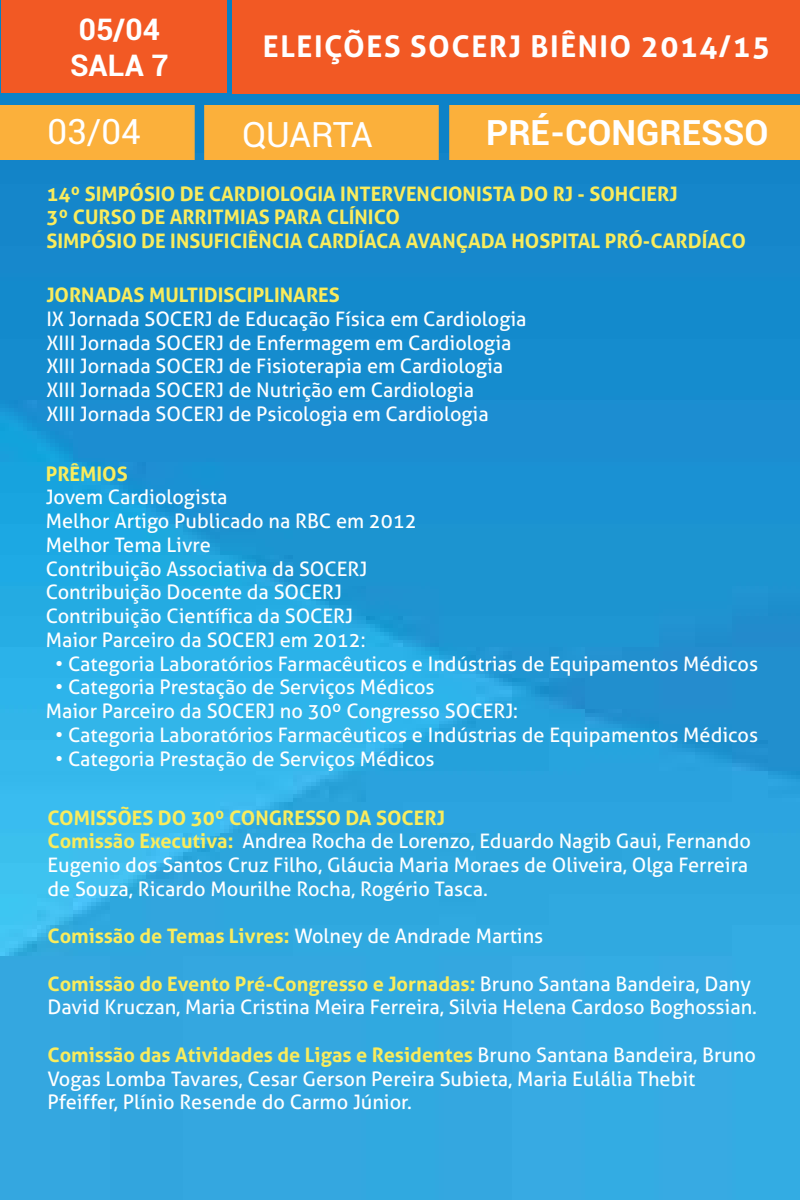
<style>
.page{position:relative;width:800px;height:1200px;background:#fff}
.page>*{position:absolute;margin:0;border:0;box-sizing:border-box;transform-origin:0 0}
.t1{font:700 35px "Roboto";color:#fff}
.t2{font:35px "Roboto";letter-spacing:-.005em;color:#fff}
.t3{font:700 30px "Aller";letter-spacing:.05em;color:#fff}
.t4{font:700 30px/36px "Roboto";color:#fff}
.t5{font:20px/23.8px "Aller";color:#fff}
.t6{font:700 20px/23.8px "Aller";color:#faec5c}
.s1{font-weight:700;color:#faec5c}
.s2{font-weight:400;color:#fff}
</style>
<div class="page">
<img style="left:0;top:0;width:800px;height:1200px">
<div style="left:232px;top:0;width:568px;height:93px;background:#f25924"></div>
<div style="left:2px;top:0;width:225px;height:92px;background:#f25924"></div>
<div style="left:1px;top:106px;width:192px;height:53px;background:#fbb03b"></div>
<div style="left:0;top:105px;width:195px;height:55px;border:2px solid #fbb03b"></div>
<div style="left:204px;top:105px;width:235px;height:55px;background:#fbb03b"></div>
<div style="left:450px;top:106px;width:349px;height:53px;background:#fbb03b"></div>
<div style="left:449px;top:105px;width:351px;height:55px;border:2px solid #fbb03b"></div>
<h2 class="t4" style="left:70px;top:11px;width:100px">05/04<br>SALA 7</h2>
<h2 class="t3" style="left:263px;top:28px;width:509px">ELEIÇÕES SOCERJ BIÊNIO 2014/15</h2>
<h1 class="t2" style="left:47px;top:107px;width:95px">03/04</h1>
<h1 class="t2" style="left:242px;top:110px;width:132px">QUARTA</h1>
<h1 class="t1" style="left:486px;top:108px;width:284px">PRÉ-CONGRESSO</h1>
<p class="t6" style="left:46px;top:181px;width:701px">14º SIMPÓSIO DE CARDIOLOGIA INTERVENCIONISTA DO RJ - SOHCIERJ<br>3º CURSO DE ARRITMIAS PARA CLÍNICO<br>SIMPÓSIO DE INSUFICIÊNCIA CARDÍACA AVANÇADA HOSPITAL PRÓ-CARDÍACO</p>
<p class="t6" style="left:46px;top:283px;width:295px">JORNADAS MULTIDISCIPLINARES</p>
<p class="t5" style="left:46px;top:307px;width:482px">IX Jornada SOCERJ de Educação Física em Cardiologia XIII Jornada SOCERJ de Enfermagem em Cardiologia XIII Jornada SOCERJ de Fisioterapia em Cardiologia XIII Jornada SOCERJ de Nutrição em Cardiologia<br>XIII Jornada SOCERJ de Psicologia em Cardiologia</p>
<p class="t6" style="left:46px;top:462px;width:84px">PRÊMIOS</p>
<p class="t5" style="left:46px;top:485px;width:373px">Jovem Cardiologista<br>Melhor Artigo Publicado na RBC em 2012<br>Melhor Tema Livre<br>Contribuição Associativa da SOCERJ<br>Contribuição Docente da SOCERJ<br>Contribuição Científica da SOCERJ<br>Maior Parceiro da SOCERJ em 2012:</p>
<p class="t5" style="left:55px;top:652px;width:704px">• Categoria Laboratórios Farmacêuticos e Indústrias de Equipamentos Médicos</p>
<p class="t5" style="left:46px;top:675px;width:474px;text-indent:9px">• Categoria Prestação de Serviços Médicos<br>Maior Parceiro da SOCERJ no 30º Congresso SOCERJ:</p>
<p class="t5" style="left:55px;top:723px;width:704px">• Categoria Laboratórios Farmacêuticos e Indústrias de Equipamentos Médicos</p>
<p class="t5" style="left:55px;top:747px;width:381px">• Categoria Prestação de Serviços Médicos</p>
<p class="t5" style="left:48px;top:806px;width:705px"><span class="s1">COMISSÕES DO 30º CONGRESSO DA SOCERJ<br>Comissão Executiva:</span> Andrea Rocha de Lorenzo, Eduardo Nagib Gaui, Fernando Eugenio dos Santos Cruz Filho, Gláucia Maria Moraes de Oliveira, Olga Ferreira de Souza, Ricardo Mourilhe Rocha, Rogério Tasca.</p>
<p class="t6" style="left:48px;top:924px;width:497px">Comissão de Temas Livres: <span class="s2">Wolney de Andrade Martins</span></p>
<p class="t5" style="left:48px;top:972px;width:711px"><span class="s1">Comissão do Evento Pré-Congresso e Jornadas:</span> Bruno Santana Bandeira, Dany<br>David Kruczan, Maria Cristina Meira Ferreira, Silvia Helena Cardoso Boghossian.</p>
<p class="t5" style="left:48px;top:1043px;width:710px"><span class="s1">Comissão das Atividades de Ligas e Residentes</span> Bruno Santana Bandeira, Bruno<br>Vogas Lomba Tavares, Cesar Gerson Pereira Subieta, Maria Eulália Thebit<br>Pfeiffer, Plínio Resende do Carmo Júnior.</p>
</div>
